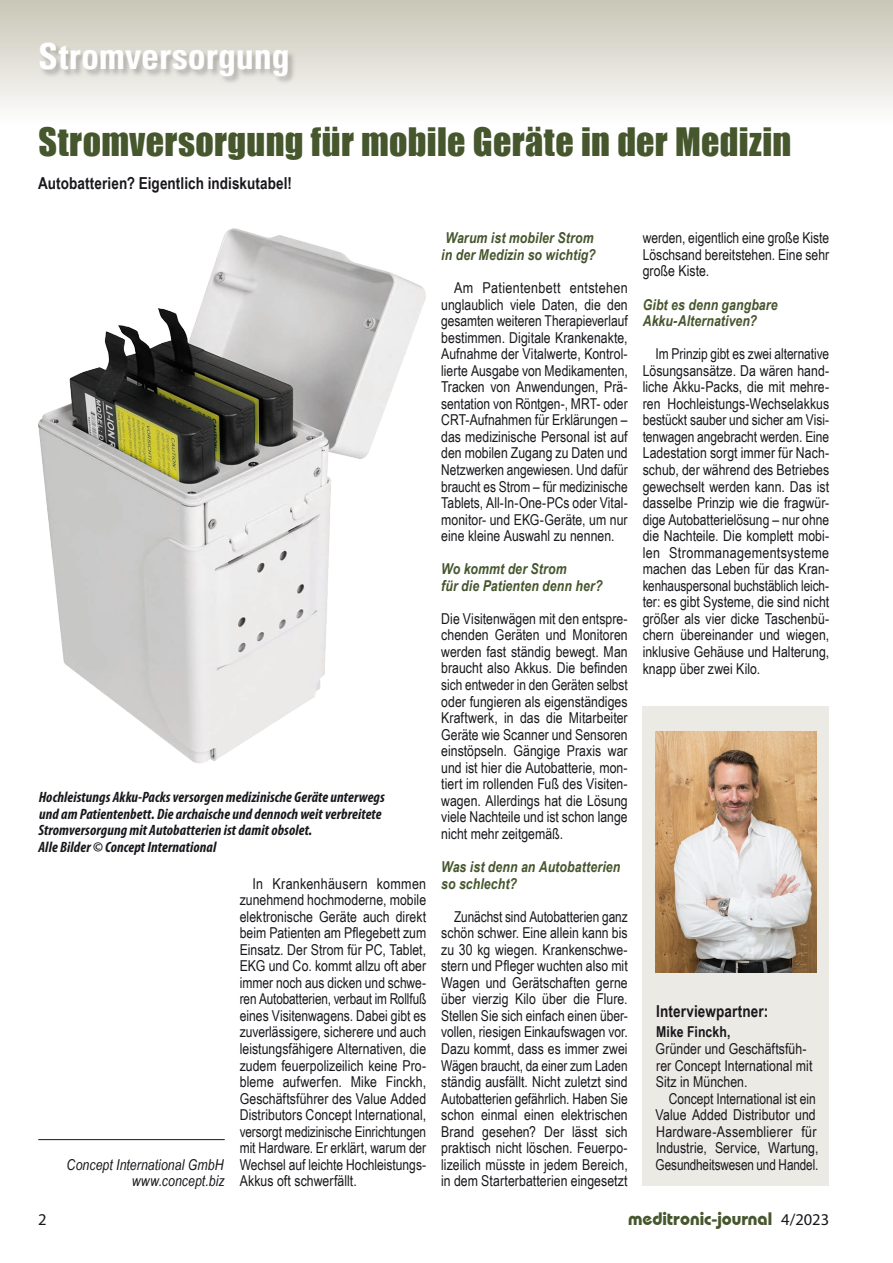
<style>
.page{position:relative;width:893px;height:1263px;background:#fff}
.page>*{position:absolute;margin:0;border:0;box-sizing:border-box;transform-origin:0 0}
.t1{font:36px "Impact";letter-spacing:.01em;color:#46562d}
.t2{font:700 condensed 36px "Univers";color:#fff}
.t3{font:700 18px "Bauhaus IT Cby BT";color:#46562d}
.t4{font:700 16.5px "Arial Narrow";letter-spacing:.005em;color:#1a171c}
.t5{font:16.5px "Myriad Pro";color:#1a171c}
.t6{font:15px/16.5px "Arial Narrow";color:#1a171c;text-align:justify}
.t7{font:italic 700 condensed 15px/16.5px "Myriad Pro";letter-spacing:.005em;color:#1a171c}
.t8{font:italic 700 15px/16.5px "Arial Narrow";letter-spacing:.005em;color:#46562d}
.t9{font:italic 15px/16.5px "Arial Narrow";letter-spacing:.005em;color:#1a171c;text-align:right}
.t10{font:700 15px "Arial Narrow";letter-spacing:.005em;color:#1a171c}
.s1{font-family:"Myriad Pro";font-weight:400;font-size:16.5px;color:#1a171c}
</style>
<div class="page">
<div style="left:0;top:0;width:893px;height:128px;background:linear-gradient(to bottom,#c8c6b6,#fffffe)"></div>
<div style="left:40px;top:43px;width:257px;height:42px;background:#1a171c;opacity:.25"></div>
<hr style="left:38px;top:1139px;width:187px;height:1px;background:#1a171c">
<div style="left:643px;top:706px;width:186px;height:480px;background:#eceae5"></div>
<img style="left:38px;top:228px;width:388px;height:536px">
<img style="left:655px;top:731px;width:161px;height:242px">
<h1 class="t2" style="left:38px;top:34px;width:253px">Stromversorgung</h1>
<h1 class="t1" style="left:38px;top:114px;width:754px">Stromversorgung für mobile Geräte in der Medizin</h1>
<p class="t4" style="left:38px;top:171px;width:255px">Autobatterien? Eigentlich indiskutabel!</p>
<p class="t7" style="left:39px;top:789px;width:348px">Hochleistungs Akku-Packs versorgen medizinische Geräte unterwegs und am Patientenbett. Die archaische und dennoch weit verbreitete Stromversorgung mit Autobatterien ist damit obsolet.<br>Alle Bilder © Concept International</p>
<p class="t9" style="left:67px;top:1156px;width:159px">Concept International GmbH www.concept.biz</p>
<p class="t6" style="left:240px;top:874px;width:188px;text-indent:13px">In Krankenhäusern kommen zunehmend hochmoderne, mobile elektronische Geräte auch direkt beim Patienten am Pflegebett zum Einsatz. Der Strom für PC, Tablet, EKG und Co. kommt allzu oft aber immer noch aus dicken und schwe&shy;ren Autobatterien, verbaut im Rollfuß eines Visitenwagens. Dabei gibt es zuverlässigere, sicherere und auch leistungsfähigere Alternativen, die zudem feuerpolizeilich keine Pro&shy;bleme aufwerfen. Mike Finckh, Geschäftsführer des Value Added Distributors Concept International, versorgt medizinische Einrichtungen mit Hardware. Er erklärt, warum der Wechsel auf leichte Hochleistungs-Akkus oft schwerfällt.</p>
<p class="t8" style="left:441px;top:229px;width:156px">Warum ist mobiler Strom in der Medizin so wichtig?</p>
<p class="t6" style="left:441px;top:279px;width:188px;text-indent:13px">Am Patientenbett entstehen unglaublich viele Daten, die den gesamten weiteren Therapieverlauf bestimmen. Digitale Krankenakte, Aufnahme der Vitalwerte, Kontrol&shy;lierte Ausgabe von Medikamenten, Tracken von Anwendungen, Prä&shy;sentation von Röntgen-, MRT- oder CRT-Aufnahmen für Erklärungen – das medizinische Personal ist auf den mobilen Zugang zu Daten und Netzwerken angewiesen. Und dafür braucht es Strom – für medizinische Tablets, All-In-One-PCs oder Vital&shy;monitor- und EKG-Geräte, um nur eine kleine Auswahl zu nennen.</p>
<p class="t8" style="left:441px;top:560px;width:163px">Wo kommt der Strom<br>für die Patienten denn her?</p>
<p class="t6" style="left:441px;top:610px;width:188px">Die Visitenwägen mit den entspre&shy;chenden Geräten und Monitoren werden fast ständig bewegt. Man braucht also Akkus. Die befinden sich entweder in den Geräten selbst oder fungieren als eigenständiges Kraftwerk, in das die Mitarbeiter Geräte wie Scanner und Sensoren einstöpseln. Gängige Praxis war und ist hier die Autobatterie, mon&shy;tiert im rollenden Fuß des Visiten&shy;wagen. Allerdings hat die Lösung viele Nachteile und ist schon lange nicht mehr zeitgemäß.</p>
<p class="t8" style="left:441px;top:858px;width:181px">Was ist denn an Autobatterien so schlecht?</p>
<p class="t6" style="left:441px;top:907px;width:188px;text-indent:13px">Zunächst sind Autobatterien ganz schön schwer. Eine allein kann bis zu 30 kg wiegen. Krankenschwe&shy;stern und Pfleger wuchten also mit Wagen und Gerätschaften gerne über vierzig Kilo über die Flure.<br>Stellen Sie sich einfach einen über&shy;vollen, riesigen Einkaufswagen vor.<br>Dazu kommt, dass es immer zwei Wägen braucht, da einer zum Laden ständig ausfällt. Nicht zuletzt sind Autobatterien gefährlich. Haben Sie schon einmal einen elektrischen Brand gesehen? Der lässt sich praktisch nicht löschen. Feuerpo&shy;lizeilich müsste in jedem Bereich, in dem Starterbatterien eingesetzt</p>
<p class="t6" style="left:643px;top:229px;width:188px">werden, eigentlich eine große Kiste Löschsand bereitstehen. Eine sehr große Kiste.</p>
<p class="t8" style="left:643px;top:295px;width:136px">Gibt es denn gangbare<br>Akku-Alternativen?</p>
<p class="t6" style="left:643px;top:345px;width:188px;text-indent:13px">Im Prinzip gibt es zwei alternative Lösungsansätze. Da wären hand&shy;liche Akku-Packs, die mit mehre&shy;ren Hochleistungs-Wechselakkus bestückt sauber und sicher am Visi&shy;tenwagen angebracht werden. Eine Ladestation sorgt immer für Nach&shy;schub, der während des Betriebes gewechselt werden kann. Das ist dasselbe Prinzip wie die fragwür&shy;dige Autobatterielösung – nur ohne die Nachteile. Die komplett mobi&shy;len Strommanagementsysteme machen das Leben für das Kran&shy;kenhauspersonal buchstäblich leich&shy;ter: es gibt Systeme, die sind nicht größer als vier dicke Taschenbü&shy;chern übereinander und wiegen, inklusive Gehäuse und Halterung, knapp über zwei Kilo.</p>
<p class="t4" style="left:656px;top:998px;width:114px">Interviewpartner:</p>
<p class="t10" style="left:656px;top:1021px;width:76px">Mike Finckh,</p>
<p class="t6" style="left:656px;top:1040px;width:158px;text-align:left">Gründer und Geschäftsfüh&shy;rer Concept International mit<br>Sitz in München.</p>
<p class="t6" style="left:655px;top:1089px;width:164px;text-align:left;text-indent:13px">Concept International ist ein<br>Value Added Distributor und<br>Hardware-Assemblierer für<br>Industrie, Service, Wartung,<br>Gesundheitswesen und Handel.</p>
<p class="t5" style="left:38px;top:1209px;width:10px">2</p>
<p class="t3" style="left:628px;top:1207px;width:203px">meditronic-journal <span class="s1">4/2023</span></p>
</div>
